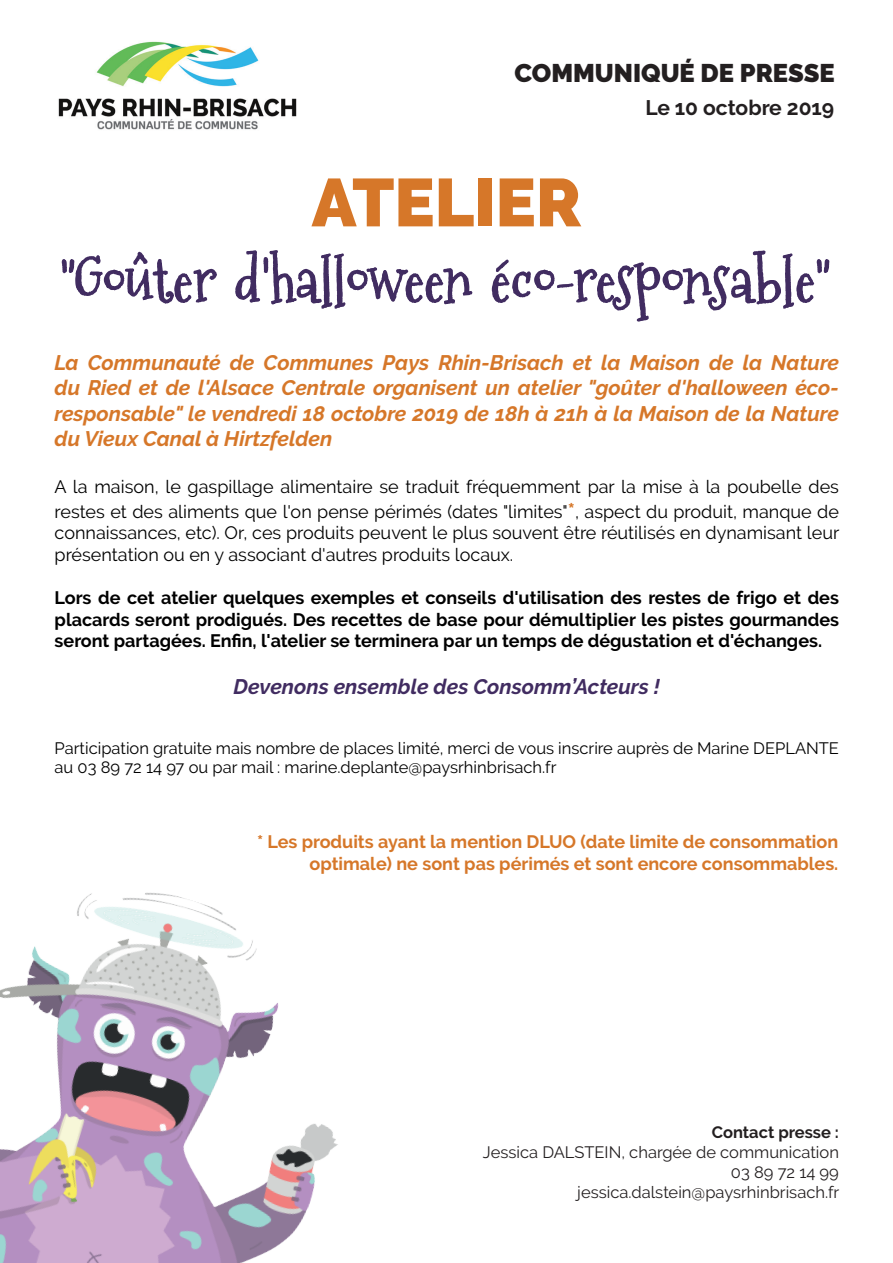
<style>
.page{position:relative;width:893px;height:1263px;background:#fff}
.page>*{position:absolute;margin:0;border:0;box-sizing:border-box;transform-origin:0 0}
.t1{font:900 67.5px "Raleway";color:#d67729}
.t2{font:60px "Mountainsof Christmas";color:#412c61}
.t3{font:900 25.5px "Raleway";color:#231f20}
.t4{font:italic 700 21px/25.2px "Raleway";color:#d67729;text-align:justify}
.t5{font:italic 700 21px "Raleway";color:#412c61}
.t6{font:700 21px "Raleway";color:#231f20}
.t7{font:18px/25.2px "Raleway";color:#000}
.t8{font:700 18px/21.6px "Raleway";color:#000;text-align:justify}
.t9{font:700 18px/21.6px "Raleway";color:#d67729;text-align:right}
.t10{font:16.5px/19.8px "Raleway";color:#000}
.t11{font:16.5px "Raleway";color:#231f20}
.t12{font:700 16.5px "Raleway";color:#231f20}
.s1{font-weight:700;font-size:21px;color:#d67729}
</style>
<div class="page">
<img style="left:58px;top:41px;width:239px;height:89px">
<img style="left:0;top:892px;width:338px;height:371px">
<svg style="left:61px;top:251px;width:156px;height:53px"></svg>
<svg style="left:235px;top:250px;width:238px;height:59px"></svg>
<svg style="left:491px;top:250px;width:339px;height:72px"></svg>
<p class="t3" style="left:514px;top:58px;width:322px">COMMUNIQUÉ DE PRESSE</p>
<p class="t6" style="left:645px;top:96px;width:190px">Le 10 octobre 2019</p>
<p class="t1" style="left:312px;top:163px;width:271px">ATELIER</p>
<p class="t2" style="left:61px;top:239px;width:771px">"Goûter d'halloween éco-responsable"</p>
<p class="t4" style="left:55px;top:350px;width:786px">La Communauté de Communes Pays Rhin-Brisach et la Maison de la Nature du Ried et de l'Alsace Centrale organisent un atelier "goûter d'halloween éco&shy;responsable" le vendredi 18 octobre 2019 de 18h à 21h à la Maison de la Nature du Vieux Canal à Hirtzfelden</p>
<p class="t7" style="left:55px;top:474px;width:786px">A la maison, le gaspillage alimentaire se traduit fréquemment par la mise à la poubelle des restes et des aliments que l'on pense périmés (dates "limites"<span class="s1">*</span>, aspect du produit, manque de</p>
<p class="t7" style="left:55px;top:522px;width:786px;line-height:21.6px">connaissances, etc). Or, ces produits peuvent le plus souvent être réutilisés en dynamisant leur présentation ou en y associant d'autres produits locaux.</p>
<p class="t8" style="left:55px;top:587px;width:786px">Lors de cet atelier quelques exemples et conseils d'utilisation des restes de frigo et des placards seront prodigués. Des recettes de base pour démultiplier les pistes gourmandes seront partagées. Enfin, l'atelier se terminera par un temps de dégustation et d'échanges.</p>
<p class="t5" style="left:234px;top:675px;width:428px">Devenons ensemble des Consomm’Acteurs !</p>
<p class="t10" style="left:55px;top:738px;width:786px">Participation gratuite mais nombre de places limité, merci de vous inscrire auprès de Marine DEPLANTE au 03 89 72 14 97 ou par mail : marine.deplante@paysrhinbrisach.fr</p>
<p class="t9" style="left:257px;top:831px;width:583px">* Les produits ayant la mention DLUO (date limite de consommation optimale) ne sont pas périmés et sont encore consommables.</p>
<p class="t12" style="left:712px;top:1123px;width:129px">Contact presse :</p>
<p class="t11" style="left:483px;top:1143px;width:358px">Jessica DALSTEIN, chargée de communication</p>
<p class="t11" style="left:731px;top:1162px;width:110px">03 89 72 14 99</p>
<p class="t11" style="left:577px;top:1182px;width:264px">jessica.dalstein@paysrhinbrisach.fr</p>
</div>
